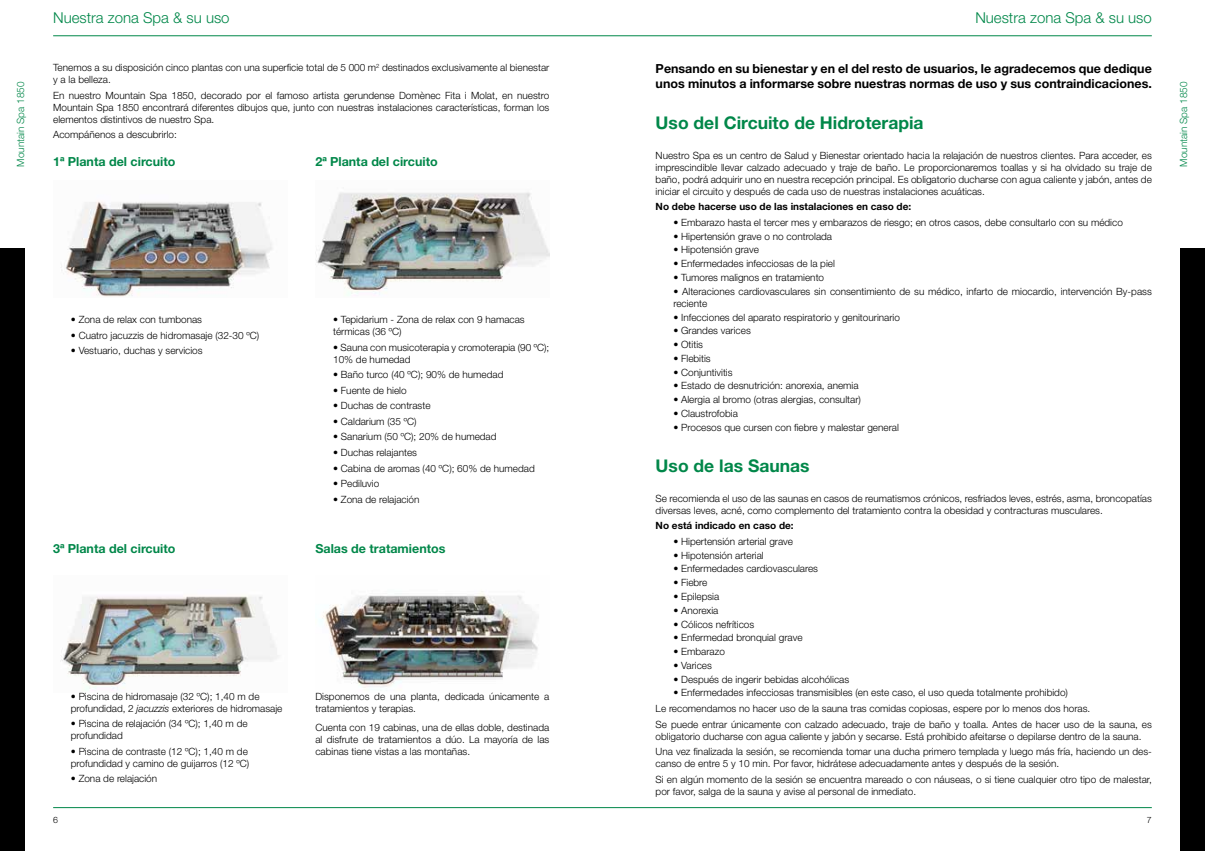
<style>
.page{position:relative;width:1205px;height:851px;background:#fff}
.page>*{position:absolute;margin:0;border:0;box-sizing:border-box;transform-origin:0 0}
.t1{font:700 17.5px "Helvetica Neue LT Std";color:#008749}
.t2{font:300 15px "Helvetica Neue LT Std";color:#008749}
.t3{font:700 12.5px/15px "Helvetica Neue LT Std";color:#000}
.t4{font:700 12.5px "Helvetica Neue LT Std";color:#008749}
.t5{font:300 10px/12px "Helvetica Neue LT Std";color:#000}
.t6{font:700 10px "Helvetica Neue LT Std";color:#000}
.t7{font:300 10px "Helvetica Neue LT Std";color:#008749}
.t8{font:300 8.75px "Helvetica Neue LT Std";color:#000}
.s1{font-style:italic}
</style>
<div class="page">
<div style="left:0;top:248px;width:25px;height:602px;background:#000"></div>
<div style="left:1180px;top:248px;width:25px;height:602px;background:#000"></div>
<hr style="left:53px;top:35px;width:1099px;height:1px;background:#008749">
<hr style="left:53px;top:807px;width:1099px;height:1px;background:#008749">
<img style="left:60px;top:596px;width:219px;height:95px">
<img style="left:320px;top:591px;width:219px;height:99px">
<img style="left:316px;top:192px;width:233px;height:104px">
<img style="left:61px;top:201px;width:212px;height:96px">
<h2 class="t2" style="left:53px;top:8px;width:178px">Nuestra zona Spa &amp; su uso</h2>
<h2 class="t2" style="left:975px;top:8px;width:178px">Nuestra zona Spa &amp; su uso</h2>
<p class="t5" style="left:53px;top:61px;width:498px">Tenemos a su disposición cinco plantas con una superficie total de 5 000 m<sup>2</sup> destinados exclusivamente al bienestar y a la belleza.</p>
<p class="t5" style="left:53px;top:89px;width:498px;text-align:justify">En nuestro Mountain Spa 1850, decorado por el famoso artista gerundense Domènec Fita i Molat, en nuestro Mountain Spa 1850 encontrará diferentes dibujos que, junto con nuestras instalaciones características, forman los elementos distintivos de nuestro Spa.</p>
<p class="t5" style="left:53px;top:128px;width:125px">Acompáñenos a descubrirlo:</p>
<p class="t3" style="left:656px;top:60px;width:498px">Pensando en su bienestar y en el del resto de usuarios, le agradecemos que dedique unos minutos a informarse sobre nuestras normas de uso y sus contraindicaciones.</p>
<h1 class="t1" style="left:656px;top:112px;width:269px">Uso del Circuito de Hidroterapia</h1>
<p class="t5" style="left:656px;top:149px;width:498px;text-align:justify">Nuestro Spa es un centro de Salud y Bienestar orientado hacia la relajación de nuestros clientes. Para acceder, es imprescindible llevar calzado adecuado y traje de baño. Le proporcionaremos toallas y si ha olvidado su traje de baño, podrá adquirir uno en nuestra recepción principal. Es obligatorio ducharse con agua caliente y jabón, antes de iniciar el circuito y después de cada uso de nuestras instalaciones acuáticas.</p>
<p class="t6" style="left:656px;top:200px;width:257px">No debe hacerse uso de las instalaciones en caso de:</p>
<p class="t5" style="left:673px;top:216px;width:451px">• Embarazo hasta el tercer mes y embarazos de riesgo; en otros casos, debe consultarlo con su médico</p>
<p class="t5" style="left:673px;top:230px;width:160px">• Hipertensión grave o no controlada</p>
<p class="t5" style="left:673px;top:243px;width:87px">• Hipotensión grave</p>
<p class="t5" style="left:673px;top:257px;width:163px">• Enfermedades infecciosas de la piel</p>
<p class="t5" style="left:673px;top:271px;width:152px">• Tumores malignos en tratamiento</p>
<p class="t5" style="left:673px;top:285px;width:480px">• Alteraciones cardiovasculares sin consentimiento de su médico, infarto de miocardio, intervención By-pass reciente</p>
<p class="t5" style="left:673px;top:311px;width:228px">• Infecciones del aparato respiratorio y genitourinario</p>
<p class="t5" style="left:673px;top:324px;width:79px">• Grandes varices</p>
<p class="t5" style="left:673px;top:338px;width:31px">• Otitis</p>
<p class="t5" style="left:673px;top:352px;width:39px">• Flebitis</p>
<p class="t5" style="left:673px;top:366px;width:61px">• Conjuntivitis</p>
<p class="t5" style="left:673px;top:379px;width:187px">• Estado de desnutrición: anorexia, anemia</p>
<p class="t5" style="left:673px;top:393px;width:189px">• Alergia al bromo (otras alergias, consultar)</p>
<p class="t5" style="left:673px;top:407px;width:66px">• Claustrofobia</p>
<p class="t5" style="left:673px;top:421px;width:227px">• Procesos que cursen con fiebre y malestar general</p>
<h1 class="t1" style="left:656px;top:455px;width:155px">Uso de las Saunas</h1>
<p class="t5" style="left:656px;top:492px;width:498px">Se recomienda el uso de las saunas en casos de reumatismos crónicos, resfriados leves, estrés, asma, broncopatías diversas leves, acné, como complemento del tratamiento contra la obesidad y contracturas musculares.</p>
<p class="t6" style="left:656px;top:519px;width:139px">No está indicado en caso de:</p>
<p class="t5" style="left:673px;top:535px;width:121px">• Hipertensión arterial grave</p>
<p class="t5" style="left:673px;top:548px;width:92px">• Hipotensión arterial</p>
<p class="t5" style="left:673px;top:562px;width:146px">• Enfermedades cardiovasculares</p>
<p class="t5" style="left:673px;top:576px;width:36px">• Fiebre</p>
<p class="t5" style="left:673px;top:590px;width:47px">• Epilepsia</p>
<p class="t5" style="left:673px;top:604px;width:47px">• Anorexia</p>
<p class="t5" style="left:673px;top:617px;width:82px">• Cólicos nefríticos</p>
<p class="t5" style="left:673px;top:631px;width:131px">• Enfermedad bronquial grave</p>
<p class="t5" style="left:673px;top:645px;width:53px">• Embarazo</p>
<p class="t5" style="left:673px;top:659px;width:40px">• Varices</p>
<p class="t5" style="left:673px;top:672px;width:177px">• Después de ingerir bebidas alcohólicas</p>
<p class="t5" style="left:656px;top:684px;width:498px;line-height:15.5px;text-indent:18px">• Enfermedades infecciosas transmisibles (en este caso, el uso queda totalmente prohibido)<br>Le recomendamos no hacer uso de la sauna tras comidas copiosas, espere por lo menos dos horas.<br>Se puede entrar únicamente con calzado adecuado, traje de baño y toalla. Antes de hacer uso de la sauna, es</p>
<p class="t5" style="left:656px;top:727px;width:498px;line-height:15.5px">obligatorio ducharse con agua caliente y jabón y secarse. Está prohibido afeitarse o depilarse dentro de la sauna.<br>Una vez finalizada la sesión, se recomienda tomar una ducha primero templada y luego más fría, haciendo un des-</p>
<p class="t5" style="left:656px;top:755px;width:498px;line-height:15.5px">canso de entre 5 y 10 min. Por favor, hidrátese adecuadamente antes y después de la sesión.<br>Si en algún momento de la sesión se encuentra mareado o con náuseas, o si tiene cualquier otro tipo de malestar,</p>
<p class="t5" style="left:656px;top:784px;width:262px">por favor, salga de la sauna y avise al personal de inmediato.</p>
<p class="t7" style="left:14px;top:167px;width:87px;rotate:-90deg">Mountain Spa 1850</p>
<p class="t7" style="left:1177px;top:167px;width:87px;rotate:-90deg">Mountain Spa 1850</p>
<p class="t4" style="left:53px;top:153px;width:124px">1ª Planta del circuito</p>
<p class="t4" style="left:315px;top:153px;width:124px">2ª Planta del circuito</p>
<p class="t5" style="left:333px;top:313px;width:193px">• Tepidarium - Zona de relax con 9 hamacas térmicas (36 ºC)</p>
<p class="t5" style="left:333px;top:341px;width:218px">• Sauna con musicoterapia y cromoterapia (90 ºC);<br>10% de humedad</p>
<p class="t5" style="left:333px;top:368px;width:172px">• Baño turco (40 ºC); 90% de humedad</p>
<p class="t5" style="left:333px;top:384px;width:75px">• Fuente de hielo</p>
<p class="t5" style="left:333px;top:399px;width:99px">• Duchas de contraste</p>
<p class="t5" style="left:333px;top:415px;width:85px">• Caldarium (35 ºC)</p>
<p class="t5" style="left:333px;top:430px;width:165px">• Sanarium (50 ºC); 20% de humedad</p>
<p class="t5" style="left:333px;top:446px;width:85px">• Duchas relajantes</p>
<p class="t5" style="left:333px;top:461px;width:203px">• Cabina de aromas (40 ºC); 60% de humedad</p>
<p class="t5" style="left:333px;top:477px;width:48px">• Pediluvio</p>
<p class="t5" style="left:333px;top:493px;width:88px">• Zona de relajación</p>
<p class="t5" style="left:71px;top:313px;width:133px">• Zona de relax con tumbonas</p>
<p class="t5" style="left:71px;top:329px;width:190px">• Cuatro jacuzzis de hidromasaje (32-30 ºC)</p>
<p class="t5" style="left:71px;top:344px;width:133px">• Vestuario, duchas y servicios</p>
<p class="t4" style="left:53px;top:540px;width:124px">3ª Planta del circuito</p>
<p class="t4" style="left:315px;top:540px;width:132px">Salas de tratamientos</p>
<p class="t5" style="left:315px;top:689px;width:235px">Disponemos de una planta, dedicada únicamente a tratamientos y terapias.</p>
<p class="t5" style="left:315px;top:720px;width:235px;text-align:justify">Cuenta con 19 cabinas, una de ellas doble, destinada al disfrute de tratamientos a dúo. La mayoría de las cabinas tiene vistas a las montañas.</p>
<p class="t5" style="left:71px;top:689px;width:213px">• Piscina de hidromasaje (32 ºC); 1,40 m de profundidad, 2 <span class="s1">jacuzzis</span> exteriores de hidromasaje</p>
<p class="t5" style="left:71px;top:717px;width:178px">• Piscina de relajación (34 ºC); 1,40 m de profundidad</p>
<p class="t5" style="left:71px;top:744px;width:180px">• Piscina de contraste (12 ºC); 1,40 m de profundidad y camino de guijarros (12 ºC)</p>
<p class="t5" style="left:71px;top:772px;width:88px">• Zona de relajación</p>
<p class="t8" style="left:53px;top:814px;width:6px">6</p>
<p class="t8" style="left:1147px;top:814px;width:6px">7</p>
</div>
